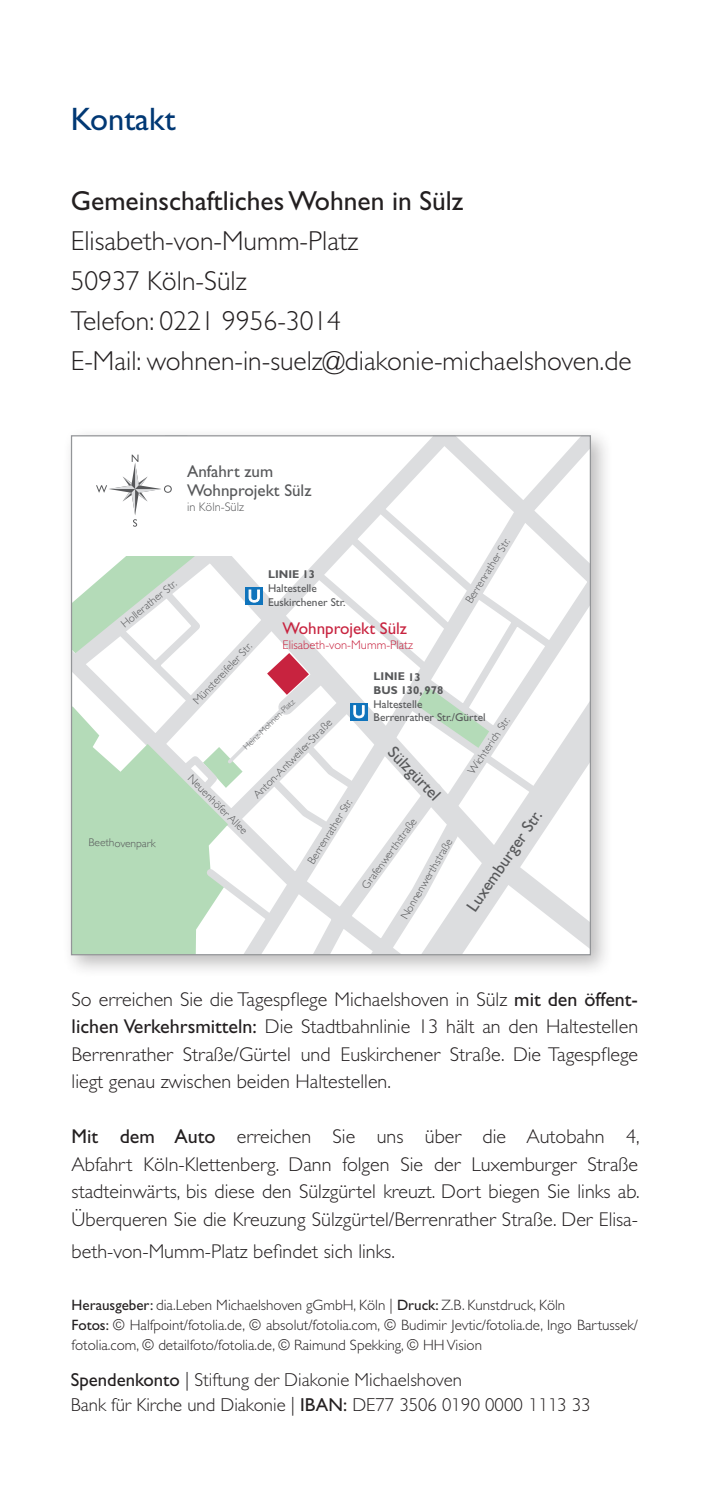
<style>
.page{position:relative;width:709px;height:1489px;background:#fff}
.page>*{position:absolute;margin:0;border:0;box-sizing:border-box;transform-origin:0 0}
.H3_Fließtext_Headlin{font:32.5px "Gill Sans Std";color:#013874}
.P_Fließtext{font:300 27.5px "Gill Sans Std";color:#231f20}
.P_Fließtext-2{font:27.5px "Gill Sans Std";color:#231f20}
.P_Fließtext-3{font:300 20px/27.5px "Gill Sans Std";color:#231f20;text-align:justify}
.P_Spendenkonto{font:300 18.75px "Gill Sans Std";color:#231f20}
.t1{font:17px/18.8px "Gill Sans Std";color:#57585a}
.t2{font:17px "Gill Sans Std";color:#c8233f}
.P_Impressum{font:300 15px/20px "Gill Sans Std";color:#231f20}
.t3{font:300 12.5px "Gill Sans Std";color:#c8233f}
.t4{font:300 12.5px "Gill Sans Std";color:#57585a}
.t5{font:300 11.25px "Gill Sans Std";color:#57585a}
.t6{font:11.25px/13.5px "Gill Sans Std";color:#57585a}
.t7{font:300 8.5px "Gill Sans Std";color:#57585a}
.s1{font-family:"Gill Sans";font-weight:700}
.s2{font-weight:400}
.s3{font-family:"Futura";font-size:17px}
</style>
<div class="page">
<div style="left:62px;top:426px;width:551px;height:551px;background:#231f20;opacity:.3"></div>
<svg style="left:73px;top:437px;width:516px;height:516px"></svg>
<svg style="left:265px;top:495px;width:296px;height:341px"></svg>
<svg style="left:73px;top:704px;width:214px;height:249px"></svg>
<svg style="left:112px;top:584px;width:167px;height:343px"></svg>
<div style="left:71px;top:436px;width:230px;height:119px;background:#fff"></div>
<svg style="left:267px;top:653px;width:42px;height:41px"></svg>
<svg style="left:73px;top:454px;width:165px;height:226px"></svg>
<svg style="left:164px;top:485px;width:8px;height:8px"></svg>
<svg style="left:245px;top:587px;width:18px;height:18px"></svg>
<svg style="left:249px;top:590px;width:10px;height:12px"></svg>
<div style="left:350px;top:702px;width:18px;height:18px;background:#1074bc"></div>
<svg style="left:353px;top:705px;width:11px;height:13px"></svg>
<p class="H3_Fließtext_Headlin" style="left:71px;top:100px;width:106px">Kontakt</p>
<p class="P_Fließtext-2" style="left:71px;top:185px;width:394px">Gemeinschaftliches Wohnen in Sülz</p>
<p class="P_Fließtext" style="left:71px;top:225px;width:289px">Elisabeth-von-Mumm-Platz</p>
<p class="P_Fließtext" style="left:71px;top:265px;width:177px">50937 Köln-Sülz</p>
<p class="P_Fließtext" style="left:71px;top:305px;width:271px">Telefon: 0221 9956-3014</p>
<p class="P_Fließtext" style="left:71px;top:345px;width:562px">E-Mail: wohnen-in-suelz@diakonie-michaelshoven.de</p>
<p class="t1" style="left:187px;top:462px;width:126px">Anfahrt zum<br>Wohnprojekt Sülz</p>
<p class="t4" style="left:187px;top:499px;width:58px">in Köln-Sülz</p>
<p class="t5" style="left:118px;top:620px;width:69px;rotate:-39deg">Hollerather Str.</p>
<p class="t5" style="left:89px;top:835px;width:69px;rotate:2deg">Beethovenpark</p>
<p class="t6" style="left:268px;top:568px;width:79px"><span class="s1">LINIE 13<br></span>Haltestelle<br>Euskirchener Str.</p>
<p class="t5" style="left:463px;top:599px;width:76px;rotate:-58deg">Berrenrather Str.</p>
<p class="t2" style="left:282px;top:618px;width:126px">Wohnprojekt Sülz</p>
<p class="t3" style="left:282px;top:637px;width:132px">Elisabeth-von-Mumm-Platz</p>
<p class="t5" style="left:191px;top:698px;width:82px;rotate:-47deg">Münstereifeler Str.</p>
<p class="t6" style="left:373px;top:670px;width:113px"><span class="s1">LINIE 13<br>BUS 130, 978<br></span>Haltestelle<br>Berrenrather Str./Gürtel</p>
<p class="t7" style="left:241px;top:744px;width:70px;rotate:-44deg">Heinz-Mohnen-Platz</p>
<p class="t5" style="left:194px;top:771px;width:81px;rotate:45deg">Neuenhöfer Allee</p>
<p class="t5" style="left:465px;top:769px;width:68px;rotate:-56deg">Wichterich Str.</p>
<p class="t5" style="left:251px;top:791px;width:108px;rotate:-45deg">Anton-Antweiler-Straße</p>
<p class="t1" style="left:397px;top:742px;width:69px;rotate:46deg">Sülzgürtel</p>
<p class="t5" style="left:305px;top:859px;width:76px;rotate:-58deg">Berrenrather Str.</p>
<p class="t1" style="left:462px;top:904px;width:120px;rotate:-55deg">Luxemburger Str.</p>
<p class="t5" style="left:359px;top:884px;width:87px;rotate:-54deg">Grafenwerthstraße</p>
<p class="t5" style="left:398px;top:915px;width:93px;rotate:-60deg">Nonnenwerthstraße</p>
<p class="P_Fließtext-3" style="left:72px;top:985px;width:568px">So erreichen Sie die Tagespflege Michaelshoven in Sülz <span class="s2">mit den öffent&shy;lichen Verkehrsmitteln:</span> Die Stadtbahnlinie 13 hält an den Haltestellen Berrenrather Straße/Gürtel und Euskirchener Straße. Die Tagespflege liegt genau zwischen beiden Haltestellen.</p>
<p class="P_Fließtext-3" style="left:72px;top:1122px;width:569px"><span class="s2">Mit dem Auto</span> erreichen Sie uns über die Autobahn 4, Abfahrt Köln-Klettenberg. Dann folgen Sie der Luxemburger Straße stadteinwärts, bis diese den Sülzgürtel kreuzt. Dort biegen Sie links ab.<br>Überqueren Sie die Kreuzung Sülzgürtel/Berrenrather Straße. Der Elisa-</p>
<p class="P_Fließtext-3" style="left:72px;top:1237px;width:325px">beth-von-Mumm-Platz befindet sich links.</p>
<p class="P_Impressum" style="left:72px;top:1294px;width:495px"><span class="s2">Herausgeber:</span> dia.Leben Michaelshoven gGmbH, Köln | <span class="s2">Druck:</span> Z.B. Kunstdruck, Köln</p>
<p class="P_Impressum" style="left:72px;top:1314px;width:568px"><span class="s2">Fotos:</span> © Halfpoint/fotolia.de, © absolut/fotolia.com, © Budimir Jevtic/fotolia.de, Ingo Bartussek/ fotolia.com, © detailfoto/fotolia.de, © Raimund Spekking, © HH Vision</p>
<p class="P_Spendenkonto" style="left:71px;top:1368px;width:392px"><span class="s2">Spendenkonto</span> | Stiftung der Diakonie Michaelshoven</p>
<p class="P_Spendenkonto" style="left:71px;top:1393px;width:521px">Bank für Kirche und Diakonie | <span class="s2">IBAN:</span> DE77 3506 0<span class="s3">1</span>90 0000 <span class="s3">111</span>3 33</p>
</div>
